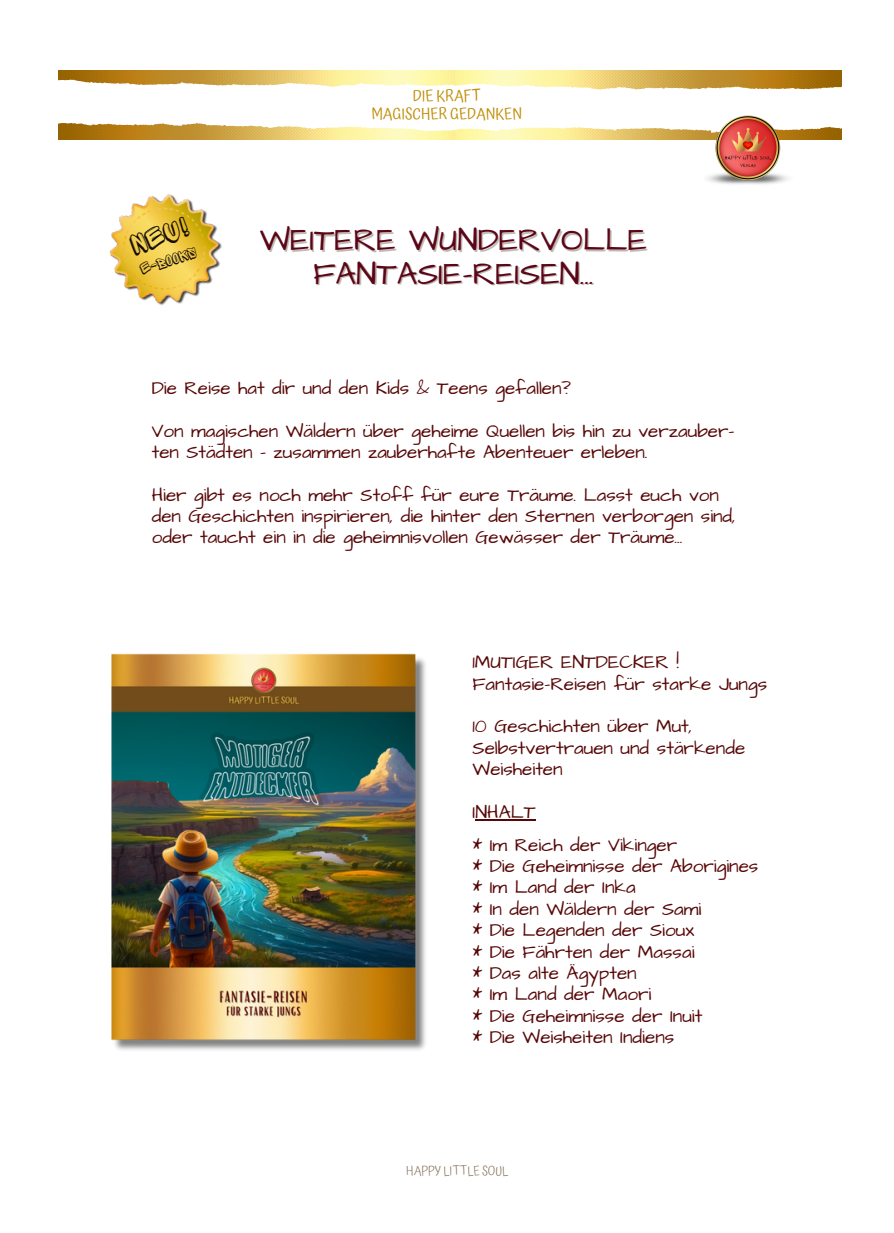
<style>
.page{position:relative;width:894px;height:1233px;background:#fff}
.page>*{position:absolute;margin:0;border:0;box-sizing:border-box;transform-origin:0 0}
.t1{font:32.4px "Architects Daughter";color:#5b0518}
.t2{font:28.2px "Sprite Graffiti Shadow";color:#130c07}
.t3{font:18.9px/21.3px "Architects Daughter";color:#580707}
.t4{font:15.6px/18px "Atma";color:#bf8d06;text-align:center}
.t5{font:15.45px "Sprite Graffiti Shadow";color:#130c07}
.t6{font:300 12.6px "Atma";color:#826d53}
</style>
<div class="page">
<img style="left:58px;top:71px;width:783px;height:69px">
<svg style="left:58px;top:78px;width:784px;height:55px"></svg>
<img style="left:783px;top:175px;width:5px;height:7px">
<img style="left:713px;top:109px;width:70px;height:76px">
<img style="left:111px;top:653px;width:315px;height:397px">
<img style="left:109px;top:194px;width:113px;height:111px">
<hr style="left:475px;top:820px;width:60px;height:1px;background:#580707">
<p class="t2" style="left:127px;top:232px;width:61px;rotate:-18deg">neu!</p>
<p class="t5" style="left:138px;top:263px;width:60px;rotate:-18deg">e-books</p>
<p class="t4" style="left:371px;top:87px;width:152px">DIE KRAFT<br>MAGISCHER GEDANKEN</p>
<p class="t1" style="left:260px;top:218px;width:388px">WEITERE WUNDERVOLLE</p>
<p class="t1" style="left:313px;top:252px;width:282px">FANTASIE-REISEN...</p>
<p class="t3" style="left:152px;top:378px;width:421px">Die Reise hat dir und den Kids &amp; Teens gefallen?</p>
<p class="t3" style="left:152px;top:421px;width:584px">Von magischen Wäldern über geheime Quellen bis hin zu verzauber&shy;ten Städten – zusammen zauberhafte Abenteuer erleben.</p>
<p class="t3" style="left:152px;top:485px;width:585px">Hier gibt es noch mehr Stoff für eure Träume. Lasst euch von den Geschichten inspirieren, die hinter den Sternen verborgen sind, oder taucht ein in die geheimnisvollen Gewässer der Träume...</p>
<p class="t3" style="left:472px;top:652px;width:296px">1MUTIGER ENTDECKER !<br>Fantasie-Reisen für starke Jungs</p>
<h5 class="t3" style="left:472px;top:716px;width:274px">10 Geschichten über Mut,<br>Selbstvertrauen und stärkende<br>Weisheiten</h5>
<h1 class="t3" style="left:472px;top:802px;width:65px">INHALT</h1>
<h3 class="t3" style="left:472px;top:835px;width:287px">* Im Reich der Vikinger<br>* Die Geheimnisse der Aborigines * Im Land der Inka<br>* In den Wäldern der Sami<br>* Die Legenden der Sioux<br>* Die Fährten der Massai<br>* Das alte Ägypten<br>* Im Land der Maori<br>* Die Geheimnisse der Inuit<br>* Die Weisheiten Indiens</h3>
<p class="t6" style="left:406px;top:1163px;width:103px">HAPPY LITTLE SOUL</p>
</div>
